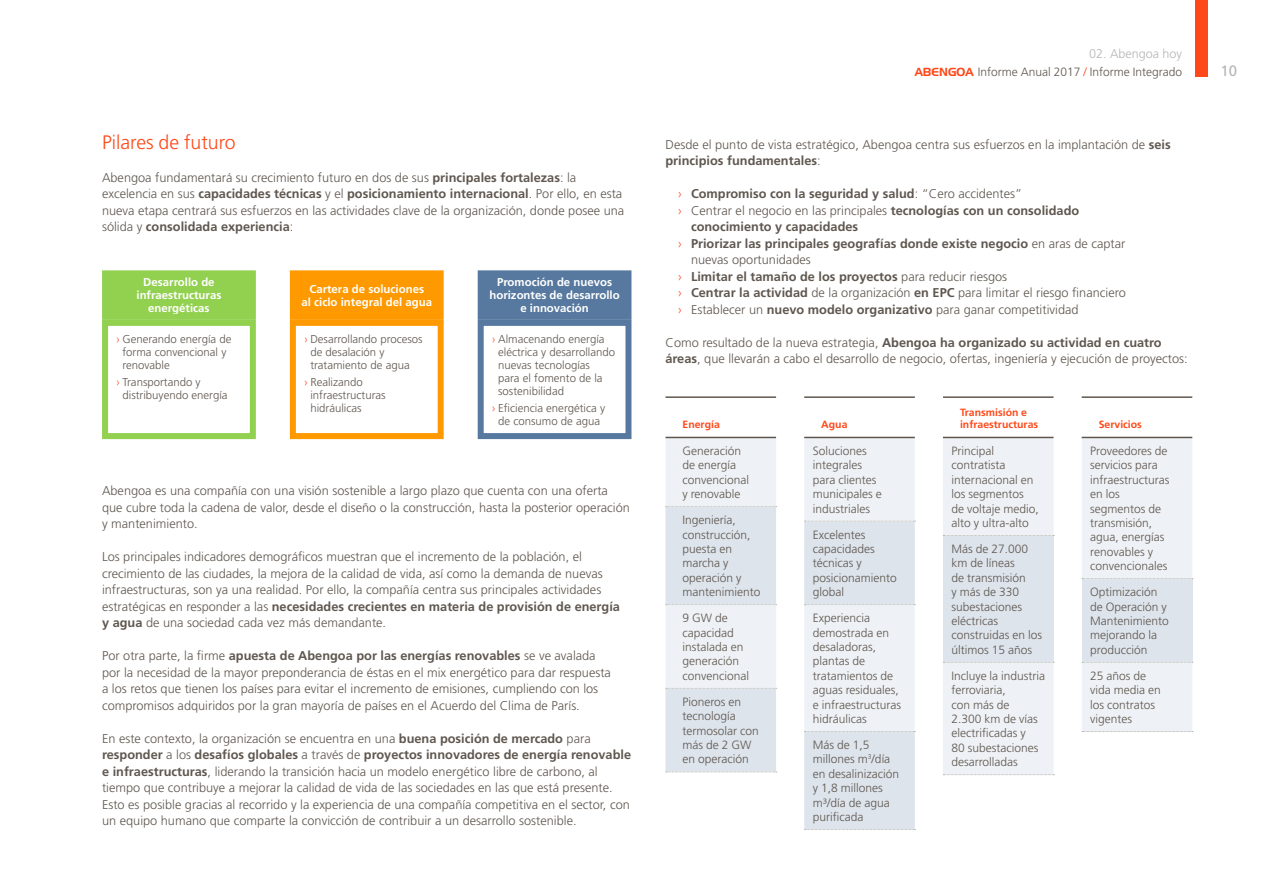
<style>
.page{position:relative;width:1263px;height:893px;background:#fff}
.page>*{position:absolute;margin:0;border:0;box-sizing:border-box;transform-origin:0 0}
.t1{font:300 19.5px "Frutiger LT Std";color:#fe4819}
.t2{font:15px "Frutiger LT Std";color:#b5b7b4}
.t3{font:300 12.75px/16.5px "Frutiger LT Std";color:#5f574f}
.t4{font:700 12.75px "Frutiger LT Std";color:#5f574f}
.t5{font:300 12.6px "Frutiger LT Std";color:#b5b7b4}
.t6{font:300 12px/14.4px "Frutiger LT Std";color:#5f574f}
.t7{font:300 11.4px/12.9px "Frutiger LT Std";color:#5f574f}
.t8{font:700 11.4px/12.9px "Frutiger LT Std";color:#fff;text-align:center}
.t9{font:700 10.5px/12px "Frutiger LT Std";color:#fe4819}
.s1{font-weight:700}
.s2{color:#fe4819}
.s3{font-family:"Handel Gothic BT";font-weight:400;font-size:11.4px;color:#fe4819}
.s4{font-weight:300;color:#fe4819}
.s5{font-weight:300}
</style>
<div class="page">
<div style="left:102px;top:320px;width:154px;height:119px;border:6px solid #92d050"></div>
<div style="left:290px;top:320px;width:154px;height:119px;border:6px solid #f90"></div>
<div style="left:478px;top:320px;width:153px;height:119px;border:6px solid #57799f"></div>
<div style="left:105px;top:273px;width:148px;height:44px;background:#92d050"></div>
<div style="left:102px;top:270px;width:154px;height:50px;border:6px solid #92d050"></div>
<div style="left:293px;top:273px;width:148px;height:44px;background:#f90"></div>
<div style="left:290px;top:270px;width:154px;height:50px;border:6px solid #f90"></div>
<div style="left:481px;top:273px;width:147px;height:44px;background:#57799f"></div>
<div style="left:478px;top:270px;width:153px;height:50px;border:6px solid #57799f"></div>
<svg style="left:665px;top:437px;width:112px;height:336px;background:#e4e9ef"></svg>
<hr style="left:665px;top:396px;width:111px;height:2px;background:#5f574f">
<hr style="left:665px;top:437px;width:111px;height:1px;background:#5f574f">
<svg style="left:804px;top:438px;width:111px;height:392px;background:#e5eaf0"></svg>
<hr style="left:804px;top:396px;width:111px;height:2px;background:#5f574f">
<hr style="left:804px;top:437px;width:111px;height:1px;background:#5f574f">
<svg style="left:943px;top:437px;width:111px;height:338px;background:#e7ebf1"></svg>
<hr style="left:943px;top:396px;width:110px;height:2px;background:#5f574f">
<hr style="left:943px;top:437px;width:110px;height:1px;background:#5f574f">
<svg style="left:1082px;top:437px;width:111px;height:295px;background:#e8edf2"></svg>
<hr style="left:1082px;top:396px;width:110px;height:2px;background:#5f574f">
<hr style="left:1082px;top:437px;width:110px;height:1px;background:#5f574f">
<div style="left:1195px;top:0;width:13px;height:77px;background:#fe4819"></div>
<h1 class="t1" style="left:102px;top:131px;width:135px">Pilares de futuro</h1>
<p class="t3" style="left:102px;top:169px;width:524px">Abengoa fundamentará su crecimiento futuro en dos de sus <span class="s1">principales fortalezas</span>: la excelencia en sus <span class="s1">capacidades técnicas</span> y el <span class="s1">posicionamiento internacional</span>. Por ello, en esta nueva etapa centrará sus esfuerzos en las actividades clave de la organización, donde posee una sólida y <span class="s1">consolidada experiencia</span>:</p>
<p class="t8" style="left:137px;top:276px;width:86px">Desarrollo de infraestructuras energéticas</p>
<p class="t8" style="left:301px;top:283px;width:132px">Cartera de soluciones<br>al ciclo integral del agua</p>
<p class="t8" style="left:489px;top:276px;width:132px">Promoción de nuevos horizontes de desarrollo e innovación</p>
<p class="t7" style="left:123px;top:333px;width:110px;text-indent:-6px"><span class="s2">›</span> Generando energía de forma convencional y renovable</p>
<p class="t7" style="left:123px;top:376px;width:107px;text-indent:-6px"><span class="s2">›</span> Transportando y distribuyendo energía</p>
<p class="t7" style="left:310px;top:333px;width:114px;text-indent:-6px"><span class="s2">›</span> Desarrollando procesos de desalación y tratamiento de agua</p>
<p class="t7" style="left:310px;top:376px;width:77px;text-indent:-6px"><span class="s2">›</span> Realizando infraestructuras hidráulicas</p>
<p class="t7" style="left:498px;top:333px;width:118px;text-indent:-6px"><span class="s2">›</span> Almacenando energía eléctrica y desarrollando nuevas tecnologías<br>para el fomento de la sostenibilidad</p>
<p class="t7" style="left:492px;top:401px;width:114px;text-align:center"><span class="s2">›</span> Eficiencia energética y de consumo de agua</p>
<p class="t3" style="left:102px;top:483px;width:529px">Abengoa es una compañía con una visión sostenible a largo plazo que cuenta con una oferta que cubre toda la cadena de valor, desde el diseño o la construcción, hasta la posterior operación y mantenimiento.</p>
<p class="t3" style="left:102px;top:549px;width:519px">Los principales indicadores demográficos muestran que el incremento de la población, el crecimiento de las ciudades, la mejora de la calidad de vida, así como la demanda de nuevas infraestructuras, son ya una realidad. Por ello, la compañía centra sus principales actividades estratégicas en responder a las <span class="s1">necesidades crecientes en materia de provisión de energía y agua</span> de una sociedad cada vez más demandante.</p>
<p class="t3" style="left:102px;top:648px;width:510px">Por otra parte, la firme <span class="s1">apuesta de Abengoa por las energías renovables</span> se ve avalada por la necesidad de la mayor preponderancia de éstas en el mix energético para dar respuesta a los retos que tienen los países para evitar el incremento de emisiones, cumpliendo con los compromisos adquiridos por la gran mayoría de países en el Acuerdo del Clima de París.</p>
<p class="t3" style="left:102px;top:730px;width:531px">En este contexto, la organización se encuentra en una <span class="s1">buena posición de mercado</span> para <span class="s1">responder</span> a los <span class="s1">desafíos globales</span> a través de <span class="s1">proyectos innovadores de energía renovable e infraestructuras</span>, liderando la transición hacia un modelo energético libre de carbono, al tiempo que contribuye a mejorar la calidad de vida de las sociedades en las que está presente.<br>Esto es posible gracias al recorrido y la experiencia de una compañía competitiva en el sector, con un equipo humano que comparte la convicción de contribuir a un desarrollo sostenible.</p>
<p class="t5" style="left:1089px;top:46px;width:95px">02. Abengoa hoy</p>
<p class="t6" style="left:915px;top:65px;width:269px"><span class="s3">ABENGOA</span> Informe Anual 2017 <span class="s2">/</span> Informe Integrado</p>
<p class="t2" style="left:1220px;top:62px;width:18px">10</p>
<p class="t3" style="left:665px;top:136px;width:507px">Desde el punto de vista estratégico, Abengoa centra sus esfuerzos en la implantación de <span class="s1">seis principios fundamentales</span>:</p>
<p class="t4" style="left:678px;top:186px;width:345px"><span class="s4">›</span> Compromiso con la seguridad y salud<span class="s5">: “Cero accidentes”</span></p>
<p class="t3" style="left:678px;top:202px;width:402px"><span class="s2">›</span> Centrar el negocio en las principales <span class="s1">tecnologías con un consolidado</span></p>
<p class="t4" style="left:691px;top:219px;width:169px">conocimiento y capacidades</p>
<p class="t4" style="left:678px;top:236px;width:449px"><span class="s4">›</span> Priorizar las principales geografías donde existe negocio <span class="s5">en aras de captar</span></p>
<p class="t3" style="left:691px;top:252px;width:121px">nuevas oportunidades</p>
<p class="t4" style="left:678px;top:269px;width:330px"><span class="s4">›</span> Limitar el tamaño de los proyectos <span class="s5">para reducir riesgos</span></p>
<p class="t3" style="left:678px;top:285px;width:449px"><span class="s2">›</span> <span class="s1">Centrar la actividad</span> de la organización <span class="s1">en EPC</span> para limitar el riesgo financiero</p>
<p class="t3" style="left:678px;top:301px;width:402px"><span class="s2">›</span> Establecer un <span class="s1">nuevo modelo organizativo</span> para ganar competitividad</p>
<p class="t3" style="left:665px;top:334px;width:524px">Como resultado de la nueva estrategia, <span class="s1">Abengoa ha organizado su actividad en cuatro áreas</span>, que llevarán a cabo el desarrollo de negocio, ofertas, ingeniería y ejecución de proyectos:</p>
<p class="t9" style="left:682px;top:418px;width:39px">Energía</p>
<p class="t6" style="left:682px;top:444px;width:68px">Generación de energía convencional y renovable</p>
<p class="t6" style="left:682px;top:513px;width:79px">Ingeniería, construcción, puesta en marcha y operación y mantenimiento</p>
<p class="t6" style="left:682px;top:611px;width:68px">9 GW de capacidad instalada en generación convencional</p>
<p class="t6" style="left:682px;top:695px;width:78px">Pioneros en tecnología termosolar con más de 2 GW en operación</p>
<p class="t9" style="left:821px;top:418px;width:28px">Agua</p>
<p class="t6" style="left:813px;top:444px;width:70px">Soluciones integrales para clientes municipales e industriales</p>
<p class="t6" style="left:813px;top:527px;width:86px">Excelentes capacidades técnicas y posicionamiento global</p>
<p class="t6" style="left:813px;top:611px;width:90px">Experiencia demostrada en desaladoras, plantas de tratamientos de aguas residuales, e infraestructuras hidráulicas</p>
<p class="t6" style="left:813px;top:738px;width:88px">Más de 1,5 millones m<sup>3</sup>/día en desalinización y 1,8 millones m3/día de agua purificada</p>
<p class="t9" style="left:960px;top:406px;width:80px">Transmisión e infraestructuras</p>
<p class="t6" style="left:951px;top:444px;width:89px">Principal contratista internacional en los segmentos de voltaje medio, alto y ultra-alto</p>
<p class="t6" style="left:951px;top:542px;width:92px">Más de 27.000 km de líneas<br>de transmisión<br>y más de 330 subestaciones eléctricas construidas en los últimos 15 años</p>
<p class="t6" style="left:951px;top:669px;width:95px">Incluye la industria ferroviaria,<br>con más de<br>2.300 km de vías electrificadas y<br>80 subestaciones desarrolladas</p>
<p class="t9" style="left:1099px;top:418px;width:45px">Servicios</p>
<p class="t6" style="left:1090px;top:444px;width:81px">Proveedores de servicios para infraestructuras en los segmentos de transmisión, agua, energías renovables y convencionales</p>
<p class="t6" style="left:1090px;top:585px;width:80px">Optimización de Operación y<br>Mantenimiento mejorando la producción</p>
<p class="t6" style="left:1090px;top:669px;width:72px">25 años de vida media en los contratos vigentes</p>
</div>
